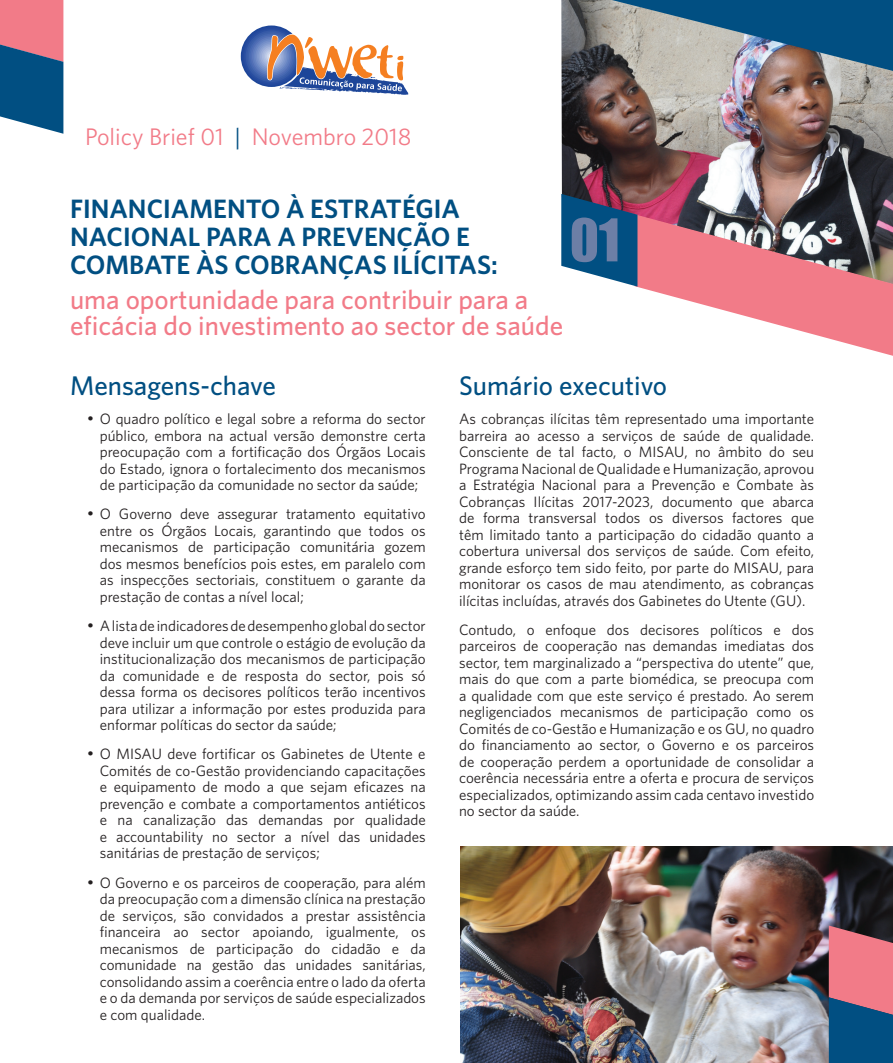
<style>
.page{position:relative;width:893px;height:1063px;background:#fff}
.page>*{position:absolute;margin:0;border:0;box-sizing:border-box;transform-origin:0 0}
.t1{font:54.45px "Impact";color:#6d7fa6}
.t2{font:500 27px/25.5px "Whitney";color:#f27b88}
.t3{font:500 27px "Whitney";color:#014f82}
.t4{font:600 26.55px/27.8px "Whitney";color:#014f82}
.t5{font:24px "Whitney";color:#f27b88}
.t6{font:15px/16.5px "Whitney";color:#231f20;text-align:justify}
.s1{color:#014f82}
</style>
<div class="page">
<svg style="left:241px;top:26px;width:61px;height:61px"></svg>
<div style="left:242px;top:27px;width:59px;height:58px;background:#24499d;border-radius:50%"></div>
<div style="left:244px;top:29px;width:55px;height:55px;background:#294fa1;border-radius:50%"></div>
<div style="left:246px;top:30px;width:51px;height:52px;background:#3559a7;border-radius:50%"></div>
<div style="left:247px;top:32px;width:49px;height:48px;background:#3c60aa;border-radius:50%"></div>
<div style="left:249px;top:34px;width:45px;height:45px;background:#4668b2;border-radius:50%"></div>
<div style="left:250px;top:35px;width:43px;height:42px;background:#516fb6;border-radius:50%"></div>
<div style="left:252px;top:37px;width:39px;height:39px;background:#5d7abd;border-radius:50%"></div>
<div style="left:254px;top:38px;width:35px;height:36px;background:#6684c3;border-radius:50%"></div>
<div style="left:255px;top:40px;width:33px;height:32px;background:#748ec8;border-radius:50%"></div>
<div style="left:257px;top:42px;width:29px;height:29px;background:#7f98cd;border-radius:50%"></div>
<div style="left:259px;top:43px;width:25px;height:26px;background:#8ca2d2;border-radius:50%"></div>
<div style="left:260px;top:45px;width:23px;height:23px;background:#9aacd8;border-radius:50%"></div>
<div style="left:262px;top:47px;width:19px;height:19px;background:#a7b7dd;border-radius:50%"></div>
<div style="left:263px;top:48px;width:17px;height:16px;background:#b1bfe1;border-radius:50%"></div>
<div style="left:265px;top:50px;width:13px;height:13px;background:#bdcbe7;border-radius:50%"></div>
<svg style="left:267px;top:34px;width:141px;height:61px"></svg>
<img style="left:561px;top:74px;width:332px;height:120px">
<svg style="left:561px;top:194px;width:332px;height:162px"></svg>
<svg style="left:561px;top:0;width:332px;height:74px;background:#5f7b8e"></svg>
<svg style="left:0;top:0;width:63px;height:134px;background:#716c8c"></svg>
<div style="left:572px;top:218px;width:45px;height:44px;background:#014f82"></div>
<img style="left:460px;top:846px;width:433px;height:217px">
<svg style="left:829px;top:926px;width:64px;height:137px;background:#80627f"></svg>
<h3 class="t5" style="left:85px;top:121px;width:328px">Policy Brief 01 <span class="s1">|</span> Novembro 2018</h3>
<h3 class="t4" style="left:70px;top:195px;width:429px">FINANCIAMENTO À ESTRATÉGIA<br>NACIONAL PARA A PREVENÇÃO E<br>COMBATE ÀS COBRANÇAS ILÍCITAS:</h3>
<h2 class="t2" style="left:70px;top:287px;width:495px">uma oportunidade para contribuir para a eficácia do investimento ao sector de saúde</h2>
<h1 class="t1" style="left:570px;top:206px;width:51px">01</h1>
<h2 class="t3" style="left:70px;top:368px;width:207px">Mensagens-chave</h2>
<p class="t6" style="left:100px;top:410px;width:327px;text-indent:-13px">• O quadro político e legal sobre a reforma do sector público, embora na actual versão demonstre certa preocupação com a fortificação dos Órgãos Locais do Estado, ignora o fortalecimento dos mecanismos de participação da comunidade no sector da saúde;</p>
<p class="t6" style="left:100px;top:505px;width:327px;text-indent:-13px">• O Governo deve assegurar tratamento equitativo entre os Órgãos Locais, garantindo que todos os mecanismos de participação comunitária gozem dos mesmos benefícios pois estes, em paralelo com as inspecções sectoriais, constituem o garante da prestação de contas a nível local;</p>
<p class="t6" style="left:100px;top:617px;width:327px;text-indent:-13px">• A lista de indicadores de desempenho global do sector deve incluir um que controle o estágio de evolução da institucionalização dos mecanismos de participação da comunidade e de resposta do sector, pois só dessa forma os decisores políticos terão incentivos para utilizar a informação por estes produzida para enformar políticas do sector da saúde;</p>
<p class="t6" style="left:100px;top:745px;width:327px;text-indent:-13px">• O MISAU deve fortificar os Gabinetes de Utente e Comités de co-Gestão providenciando capacitações e equipamento de modo a que sejam eficazes na prevenção e combate a comportamentos antiéticos e na canalização das demandas por qualidade e accountability no sector a nível das unidades sanitárias de prestação de serviços;</p>
<p class="t6" style="left:100px;top:874px;width:327px;text-indent:-13px">• O Governo e os parceiros de cooperação, para além da preocupação com a dimensão clínica na prestação de serviços, são convidados a prestar assistência financeira ao sector apoiando, igualmente, os mecanismos de participação do cidadão e da comunidade na gestão das unidades sanitárias, consolidando assim a coerência entre o lado da oferta e o da demanda por serviços de saúde especializados e com qualidade.</p>
<h2 class="t3" style="left:459px;top:368px;width:210px">Sumário executivo</h2>
<p class="t6" style="left:459px;top:410px;width:357px">As cobranças ilícitas têm representado uma importante barreira ao acesso a serviços de saúde de qualidade.<br>Consciente de tal facto, o MISAU, no âmbito do seu Programa Nacional de Qualidade e Humanização, aprovou a Estratégia Nacional para a Prevenção e Combate às Cobranças Ilícitas 2017-2023, documento que abarca de forma transversal todos os diversos factores que têm limitado tanto a participação do cidadão quanto a cobertura universal dos serviços de saúde. Com efeito, grande esforço tem sido feito, por parte do MISAU, para monitorar os casos de mau atendimento, as cobranças ilícitas incluídas, através dos Gabinetes do Utente (GU).</p>
<p class="t6" style="left:459px;top:621px;width:357px">Contudo, o enfoque dos decisores políticos e dos parceiros de cooperação nas demandas imediatas dos sector, tem marginalizado a “perspectiva do utente” que, mais do que com a parte biomédica, se preocupa com a qualidade com que este serviço é prestado. Ao serem negligenciados mecanismos de participação como os Comités de co-Gestão e Humanização e os GU, no quadro do financiamento ao sector, o Governo e os parceiros de cooperação perdem a oportunidade de consolidar a coerência necessária entre a oferta e procura de serviços especializados, optimizando assim cada centavo investido no sector da saúde.</p>
</div>
